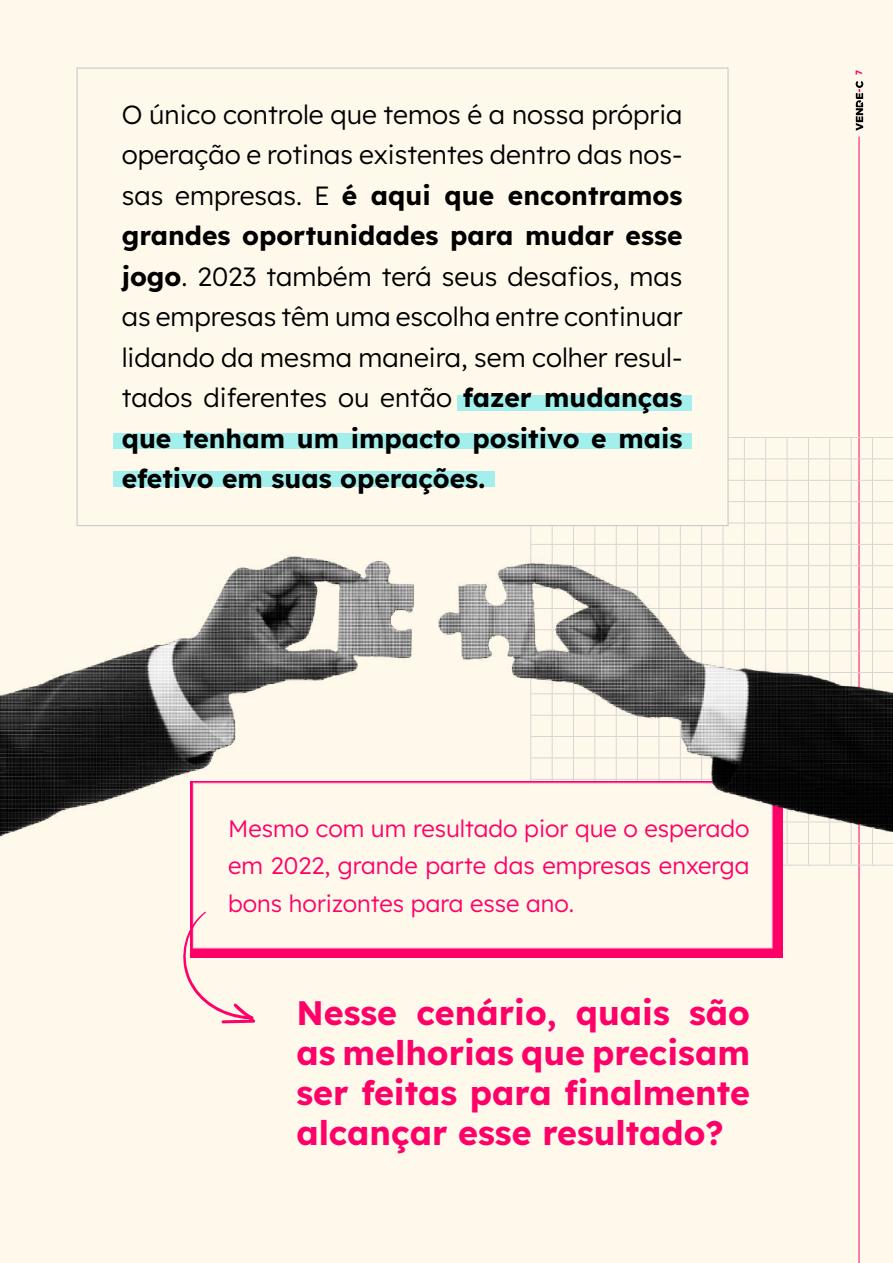
<style>
.page{position:relative;width:893px;height:1263px;background:#fff9ec}
.page>*{position:absolute;margin:0;border:0;box-sizing:border-box;transform-origin:0 0}
.t1{font:700 33.9px/39.8px "Lexend";color:#ff0068;text-align:justify}
.t2{font:300 26.4px/40.5px "Lexend";color:#000;text-align:justify}
.t3{font:300 23.7px/37.3px "Lexend";color:#ff0068;text-align:justify}
.t4{font:700 9px "Lexend";color:#ff0068}
.s1{font-weight:700}
</style>
<div class="page">
<hr style="left:859px;top:137px;width:1px;height:1126px;background:#ff0068">
<svg style="left:856px;top:81px;width:7px;height:50px"></svg>
<svg style="left:530px;top:437px;width:363px;height:98px"></svg>
<div style="left:77px;top:68px;width:652px;height:458px;background:#fff9ec;border:1px solid #ccc"></div>
<div style="left:113px;top:433px;width:579px;height:16px;background:#a3efeb"></div>
<div style="left:457px;top:395px;width:235px;height:15px;background:#a3efeb"></div>
<div style="left:113px;top:472px;width:382px;height:15px;background:#a3efeb"></div>
<div style="left:191px;top:781px;width:592px;height:177px;background:#ff0068"></div>
<div style="left:193px;top:783px;width:579px;height:165px;background:#fff9ec;border:1px solid #ffcce1"></div>
<svg style="left:183px;top:911px;width:73px;height:112px"></svg>
<img style="left:0;top:535px;width:893px;height:332px">
<p class="t2" style="left:122px;top:93px;width:562px">O único controle que temos é a nossa própria operação e rotinas existentes dentro das nos&shy;sas empresas. E <span class="s1">é aqui que encontramos grandes oportunidades para mudar esse jogo</span>. 2023 também terá seus desafios, mas as empresas têm uma escolha entre continuar lidando da mesma maneira, sem colher resul&shy;tados diferentes ou então <span class="s1">fazer mudanças que tenham um impacto positivo e mais efetivo em suas operações.</span></p>
<p class="t4" style="left:852px;top:75px;width:6px;rotate:-90deg">7</p>
<p class="t3" style="left:228px;top:808px;width:523px">Mesmo com um resultado pior que o esperado em 2022, grande parte das empresas enxerga bons horizontes para esse ano.</p>
<p class="t1" style="left:296px;top:991px;width:455px">Nesse cenário, quais são as melhorias que precisam ser feitas para finalmente alcançar esse resultado?</p>
</div>
